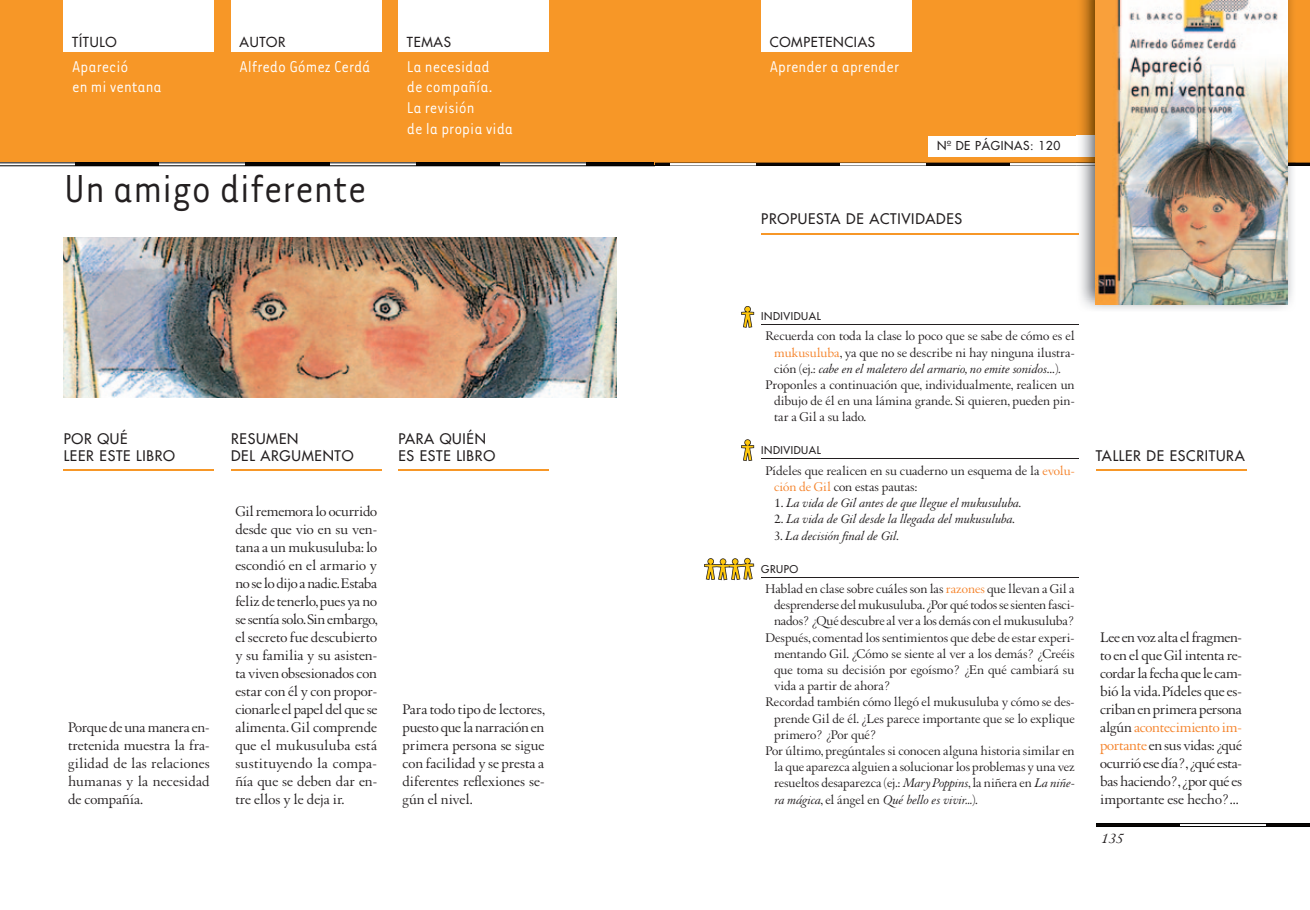
<style>
.page{position:relative;width:1310px;height:910px;background:#fff}
.page>*{position:absolute;margin:0;border:0;box-sizing:border-box;transform-origin:0 0}
.t1{font:45px "Tarzana Narrow";color:#231f20}
.t2{font:18px/20.7px "Tarzana Narrow";color:#fff}
.t3{font:15px/18px "Augereau";color:#231f20;text-align:justify}
.t4{font:italic 15px "Augereau";color:#231f20}
.t5{font:14.25px/17.1px "Futura";letter-spacing:.05em;color:#231f20}
.t6{font:13.5px/16.2px "Augereau";color:#231f20}
.t7{font:italic 13.5px "Augereau";color:#231f20}
.t8{font:13.5px "Futura";letter-spacing:.05em;color:#231f20}
.t9{font:12px "Futura";letter-spacing:.05em;color:#231f20}
.t10{font:10.5px "Futura";letter-spacing:.05em;color:#231f20}
.s1{color:#f58229}
.s2{font-style:normal}
.s3{font-style:italic}
</style>
<div class="page">
<div style="left:0;top:0;width:655px;height:165px;background:#f79727"></div>
<svg style="left:0;top:163px;width:655px;height:3px;background:#575655"></svg>
<div style="left:64px;top:0;width:150px;height:51px;background:#fff"></div>
<div style="left:231px;top:0;width:150px;height:51px;background:#fff"></div>
<div style="left:398px;top:0;width:151px;height:51px;background:#fff"></div>
<div style="left:655px;top:0;width:655px;height:165px;background:#f79727"></div>
<hr style="left:655px;top:163px;width:15px;height:3px;background:#0b0705">
<hr style="left:755px;top:163px;width:85px;height:3px;background:#0b0705">
<hr style="left:670px;top:163px;width:85px;height:3px;background:#fff">
<hr style="left:925px;top:163px;width:85px;height:3px;background:#0b0705">
<hr style="left:840px;top:163px;width:85px;height:3px;background:#fff">
<hr style="left:1010px;top:163px;width:85px;height:3px;background:#fff">
<hr style="left:1265px;top:163px;width:45px;height:3px;background:#0b0705">
<hr style="left:655px;top:163px;width:655px;height:1px;background:#000">
<hr style="left:655px;top:166px;width:655px;height:1px;background:#000">
<div style="left:761px;top:0;width:150px;height:51px;background:#fff"></div>
<div style="left:928px;top:136px;width:178px;height:20px;background:#fff"></div>
<svg style="left:1096px;top:823px;width:214px;height:4px"></svg>
<img style="left:1076px;top:0;width:219px;height:309px">
<img style="left:1076px;top:163px;width:219px;height:3px">
<img style="left:1076px;top:136px;width:20px;height:20px">
<img style="left:1096px;top:0;width:191px;height:305px">
<img style="left:64px;top:237px;width:553px;height:160px">
<hr style="left:64px;top:470px;width:150px;height:1px;background:#f79727">
<hr style="left:231px;top:470px;width:150px;height:1px;background:#f79727">
<hr style="left:398px;top:470px;width:151px;height:1px;background:#f79727">
<hr style="left:761px;top:233px;width:318px;height:1px;background:#f79727">
<hr style="left:1096px;top:470px;width:150px;height:1px;background:#f79727">
<svg style="left:741px;top:306px;width:13px;height:22px"></svg>
<svg style="left:741px;top:439px;width:13px;height:22px"></svg>
<svg style="left:704px;top:558px;width:50px;height:22px"></svg>
<hr style="left:761px;top:324px;width:318px;height:1px;background:#231f20">
<hr style="left:761px;top:459px;width:318px;height:1px;background:#231f20">
<hr style="left:761px;top:577px;width:318px;height:1px;background:#231f20">
<p class="t8" style="left:72px;top:33px;width:46px">TÍTULO</p>
<p class="t8" style="left:240px;top:33px;width:47px">AUTOR</p>
<p class="t8" style="left:407px;top:33px;width:46px">TEMAS</p>
<h2 class="t2" style="left:72px;top:55px;width:91px">Apareció<br>en mi ventana</h2>
<h2 class="t2" style="left:240px;top:55px;width:132px">Alfredo Gómez Cerdá</h2>
<h2 class="t2" style="left:407px;top:55px;width:108px">La necesidad<br>de compañía.<br>La revisión<br>de la propia vida</h2>
<h1 class="t1" style="left:64px;top:161px;width:304px">Un amigo diferente</h1>
<p class="t5" style="left:64px;top:430px;width:113px">POR QUÉ<br>LEER ESTE LIBRO</p>
<p class="t5" style="left:231px;top:430px;width:124px">RESUMEN<br>DEL ARGUMENTO</p>
<p class="t5" style="left:398px;top:430px;width:98px">PARA QUIÉN<br>ES ESTE LIBRO</p>
<p class="t3" style="left:68px;top:718px;width:143px">Porque de una manera en&shy;tretenida muestra la fra&shy;gilidad de las relaciones humanas y la necesidad de compañía.</p>
<p class="t3" style="left:235px;top:502px;width:144px">Gil rememora lo ocurrido desde que vio en su ven&shy;tana a un mukusuluba: lo escondió en el armario y no se lo dijo a nadie. Estaba feliz de tenerlo, pues ya no se sentía solo. Sin embargo, el secreto fue descubierto y su familia y su asisten&shy;ta viven obsesionados con estar con él y con propor&shy;cionarle el papel del que se alimenta. Gil comprende que el mukusuluba está sustituyendo la compa&shy;ñía que se deben dar en&shy;tre ellos y le deja ir.</p>
<p class="t3" style="left:403px;top:700px;width:144px">Para todo tipo de lectores, puesto que la narración en primera persona se sigue con facilidad y se presta a diferentes reflexiones se&shy;gún el nivel.</p>
<p class="t8" style="left:770px;top:33px;width:107px">COMPETENCIAS</p>
<h2 class="t2" style="left:770px;top:55px;width:131px">Aprender a aprender</h2>
<p class="t9" style="left:937px;top:138px;width:125px">Nº DE PÁGINAS: 120</p>
<p class="t5" style="left:761px;top:211px;width:202px">PROPUESTA DE ACTIVIDADES</p>
<p class="t10" style="left:761px;top:309px;width:61px">INDIVIDUAL</p>
<p class="t6" style="left:765px;top:328px;width:310px">Recuerda con toda la clase lo poco que se sabe de cómo es el</p>
<p class="t6" style="left:774px;top:344px;width:302px"><span class="s1">mukusuluba</span>, ya que no se describe ni hay ninguna ilustra-</p>
<p class="t7" style="left:774px;top:360px;width:288px"><span class="s2">ción (ej.:</span> cabe en el maletero del armario, no emite sonidos<span class="s2">...).</span></p>
<p class="t6" style="left:765px;top:376px;width:311px">Proponles a continuación que, individualmente, realicen un</p>
<p class="t6" style="left:774px;top:393px;width:302px">dibujo de él en una lámina grande. Si quieren, pueden pin-</p>
<p class="t6" style="left:774px;top:409px;width:94px">tar a Gil a su lado.</p>
<p class="t10" style="left:761px;top:444px;width:61px">INDIVIDUAL</p>
<p class="t6" style="left:774px;top:462px;width:302px;text-indent:-9px">Pídeles que realicen en su cuaderno un esquema de la <span class="s1">evolu&shy;ción de Gil</span> con estas pautas:</p>
<p class="t7" style="left:774px;top:494px;width:249px"><span class="s2">1.</span> La vida de Gil antes de que llegue el mukusuluba<span class="s2">.</span></p>
<p class="t7" style="left:774px;top:511px;width:242px"><span class="s2">2.</span> La vida de Gil desde la llegada del mukusuluba<span class="s2">.</span></p>
<p class="t7" style="left:774px;top:527px;width:126px"><span class="s2">3.</span> La decisión final de Gil<span class="s2">.</span></p>
<p class="t10" style="left:761px;top:562px;width:38px">GRUPO</p>
<p class="t6" style="left:765px;top:581px;width:310px">Hablad en clase sobre cuáles son las <span class="s1">razones</span> que llevan a Gil a</p>
<p class="t6" style="left:774px;top:597px;width:302px">desprenderse del mukusuluba. ¿Por qué todos se sienten fasci-</p>
<p class="t6" style="left:774px;top:613px;width:302px">nados? ¿Qué descubre al ver a los demás con el mukusuluba?</p>
<p class="t6" style="left:765px;top:629px;width:310px">Después, comentad los sentimientos que debe de estar experi-</p>
<p class="t6" style="left:774px;top:645px;width:302px">mentando Gil. ¿Cómo se siente al ver a los demás? ¿Creéis</p>
<p class="t6" style="left:774px;top:662px;width:302px">que toma su decisión por egoísmo? ¿En qué cambiará su</p>
<p class="t6" style="left:774px;top:678px;width:118px">vida a partir de ahora?</p>
<p class="t6" style="left:765px;top:694px;width:310px">Recordad también cómo llegó el mukusuluba y cómo se des-</p>
<p class="t6" style="left:774px;top:710px;width:302px">prende Gil de él. ¿Les parece importante que se lo explique</p>
<p class="t6" style="left:774px;top:726px;width:104px">primero? ¿Por qué?</p>
<p class="t6" style="left:765px;top:743px;width:310px">Por último, pregúntales si conocen alguna historia similar en</p>
<p class="t6" style="left:774px;top:759px;width:302px">la que aparezca alguien a solucionar los problemas y una vez</p>
<p class="t6" style="left:774px;top:775px;width:302px">resueltos desaparezca (ej.: <span class="s3">Mary Poppins</span>, la niñera en <span class="s3">La niñe-</span></p>
<p class="t7" style="left:774px;top:791px;width:205px">ra mágica<span class="s2">, el ángel en</span> Qué bello es vivir...<span class="s2">).</span></p>
<p class="t5" style="left:1096px;top:447px;width:150px">TALLER DE ESCRITURA</p>
<p class="t3" style="left:1100px;top:628px;width:143px">Lee en voz alta el fragmen&shy;to en el que Gil intenta re&shy;cordar la fecha que le cam&shy;bió la vida. Pídeles que es&shy;criban en primera persona algún <span class="s1">acontecimiento im&shy;portante</span> en sus vidas: ¿qué ocurrió ese día?, ¿qué esta&shy;bas haciendo?, ¿por qué es importante ese hecho?...</p>
<p class="t4" style="left:1100px;top:829px;width:24px">135</p>
</div>
